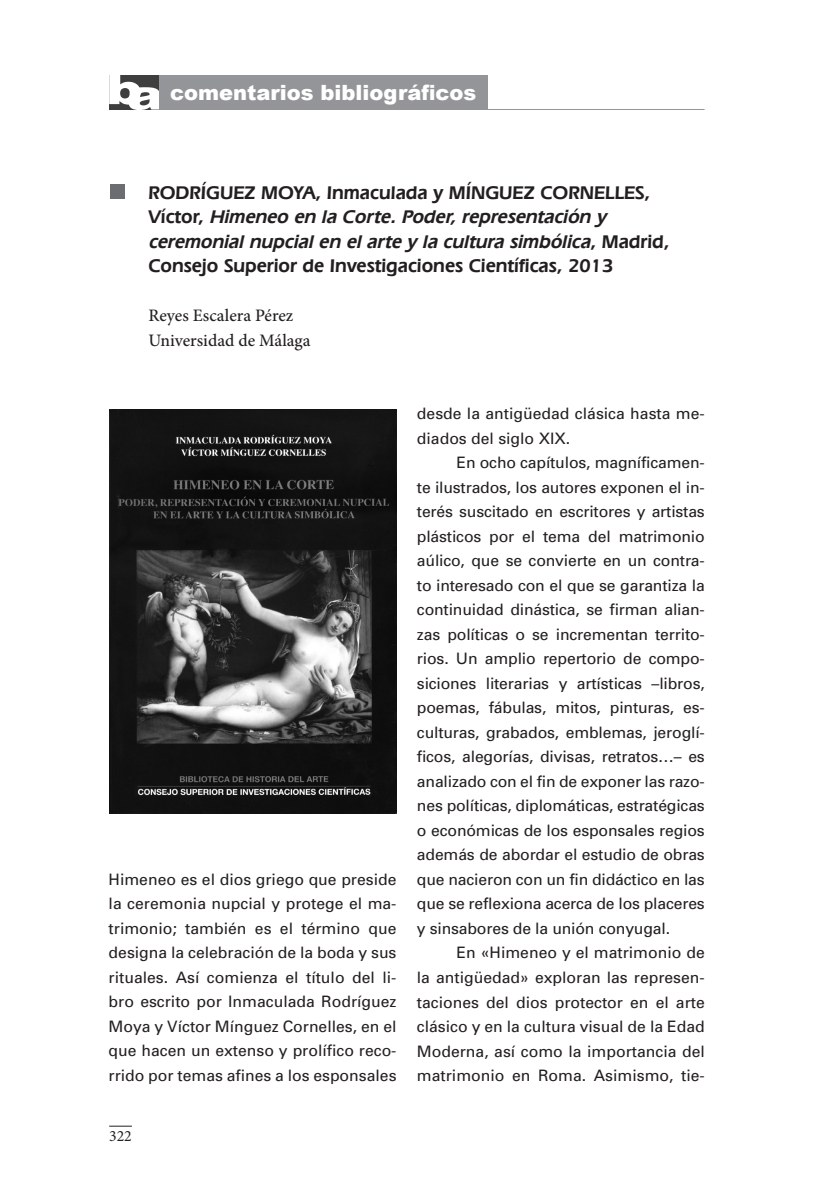
<style>
.page{position:relative;width:819px;height:1191px;background:#fff}
.page>*{position:absolute;margin:0;border:0;box-sizing:border-box;transform-origin:0 0}
.t1{font:900 21px "Arial";color:#fff}
.t2{font:600 19.25px/24.5px "Eras IT Cby BT";color:#231f20}
.t3{font:500 17.5px/24.5px "Minion Pro";color:#231f20}
.t4{font:15.75px/24.5px "Univers";color:#231f20;text-align:justify}
.t5{font:15.75px "Minion Pro";color:#231f20}
.s1{font-style:italic}
</style>
<div class="page">
<hr style="left:109px;top:109px;width:595px;height:1px;background:#939598">
<svg style="left:109px;top:1125px;width:23px;height:1px"></svg>
<svg style="left:109px;top:75px;width:50px;height:35px"></svg>
<div style="left:159px;top:75px;width:328px;height:35px;background:#939598"></div>
<div style="left:110px;top:184px;width:15px;height:15px;background:#6c6d70"></div>
<img style="left:110px;top:409px;width:286px;height:404px">
<h1 class="t1" style="left:170px;top:76px;width:308px">comentarios bibliográficos</h1>
<p class="t2" style="left:148px;top:179px;width:522px">RoDRÍGUEZ MoYA, inmaculada y MÍNGUEZ CoRNELLES,<br>V í c t o r, <span class="s1">Himeneo en la Corte. poder, representación y ceremonial nupcial en el arte y la cultura simbólica</span>, M a d r i d , Consejo Superior de investigaciones Científicas, 2013</p>
<p class="t3" style="left:148px;top:303px;width:164px">Reyes Escalera Pérez<br>Universidad de Málaga</p>
<p class="t4" style="left:109px;top:867px;width:289px">Himeneo es el dios griego que preside la ceremonia nupcial y protege el ma&shy;trimonio; también es el término que designa la celebración de la boda y sus rituales. Así comienza el título del li&shy;bro escrito por Inmaculada Rodríguez Moya y Víctor Mínguez Cornelles, en el que hacen un extenso y prolífico reco&shy;rrido por temas afines a los esponsales</p>
<p class="t5" style="left:109px;top:1125px;width:24px">322</p>
<p class="t4" style="left:417px;top:401px;width:289px">desde la antigüedad clásica hasta me&shy;diados del siglo XIX.</p>
<p class="t4" style="left:417px;top:450px;width:289px;text-indent:40px">En ocho capítulos, magníficamen&shy;te ilustrados, los autores exponen el in&shy;terés suscitado en escritores y artistas plásticos por el tema del matrimonio aúlico, que se convierte en un contra&shy;to interesado con el que se garantiza la continuidad dinástica, se firman alian&shy;zas políticas o se incrementan territo&shy;rios. Un amplio repertorio de compo&shy;siciones literarias y artísticas –libros, poemas, fábulas, mitos, pinturas, es&shy;culturas, grabados, emblemas, jeroglí&shy;ficos, alegorías, divisas, retratos…– es analizado con el fin de exponer las razo&shy;nes políticas, diplomáticas, estratégicas o económicas de los esponsales regios además de abordar el estudio de obras que nacieron con un fin didáctico en las que se reflexiona acerca de los placeres y sinsabores de la unión conyugal.</p>
<p class="t4" style="left:417px;top:940px;width:289px;text-indent:40px">En «Himeneo y el matrimonio de la antigüedad» exploran las represen&shy;taciones del dios protector en el arte clásico y en la cultura visual de la Edad Moderna, así como la importancia del matrimonio en Roma. Asimismo, tie-</p>
</div>
